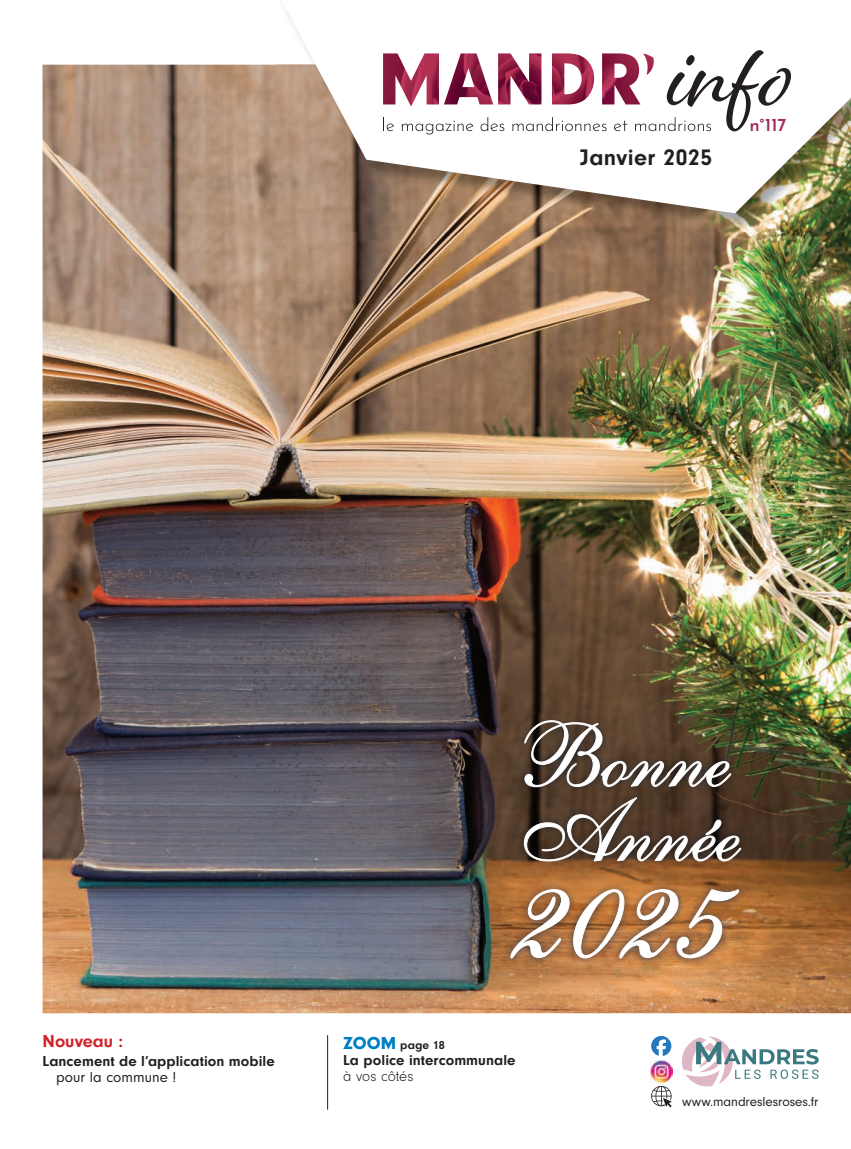
<style>
.page{position:relative;width:851px;height:1149px;background:#fff}
.page>*{position:absolute;margin:0;border:0;box-sizing:border-box;transform-origin:0 0}
.t1{font:139.65px "Shelley Allegro BT";color:#fff}
.t2{font:86.85px/74.4px "Shelley Allegro BT";letter-spacing:-.01em;color:#fff}
.t3{font:700 23.4px "Neuzeit Gro";letter-spacing:.025em;color:#231f20}
.t4{font:600 18.3px "Josefin Sans";color:#a52b61}
.t5{font:700 18px "Neuzeit Gro";color:#d1232a}
.t6{font:700 15px "Neuzeit Gro";letter-spacing:.005em;color:#231f20}
.t7{font:15px "Neuzeit Gro";letter-spacing:.005em;color:#231f20}
.t8{font:300 15px "Neuzeit Gro";letter-spacing:-.005em;color:#231f20}
.t9{font:13.5px "Neuzeit Gro";letter-spacing:-.005em;color:#231f20}
.t10{font:700 12px "Neuzeit Gro";letter-spacing:.015em;color:#231f20}
.s1{font-weight:900;font-size:18px;color:#0080c4}
</style>
<div class="page">
<img style="left:43px;top:65px;width:807px;height:947px">
<hr style="left:327px;top:1034px;width:1px;height:75px;background:#231f20">
<svg style="left:651px;top:1085px;width:20px;height:21px"></svg>
<svg style="left:651px;top:1035px;width:20px;height:20px"></svg>
<img style="left:650px;top:1060px;width:22px;height:21px">
<img style="left:276px;top:64px;width:574px;height:168px">
<svg style="left:281px;top:5px;width:569px;height:208px"></svg>
<svg style="left:288px;top:10px;width:562px;height:202px"></svg>
<img style="left:383px;top:53px;width:252px;height:53px">
<svg style="left:383px;top:117px;width:11px;height:14px"></svg>
<svg style="left:402px;top:121px;width:71px;height:13px"></svg>
<svg style="left:480px;top:117px;width:24px;height:14px"></svg>
<svg style="left:512px;top:117px;width:94px;height:14px"></svg>
<svg style="left:614px;top:121px;width:13px;height:10px"></svg>
<svg style="left:635px;top:50px;width:155px;height:81px"></svg>
<svg style="left:682px;top:1036px;width:136px;height:50px"></svg>
<img style="left:503px;top:714px;width:245px;height:251px">
<svg style="left:524px;top:719px;width:207px;height:68px;background:#5e5042"></svg>
<svg style="left:523px;top:795px;width:218px;height:66px;background:#59483d"></svg>
<svg style="left:510px;top:888px;width:229px;height:70px;background:#a67852"></svg>
<h3 class="t3" style="left:579px;top:144px;width:134px">Janvier 2025</h3>
<p class="t4" style="left:749px;top:109px;width:39px">n°117</p>
<p class="t5" style="left:43px;top:1030px;width:82px">Nouveau :</p>
<p class="t6" style="left:43px;top:1051px;width:234px">Lancement de l’application mobile</p>
<p class="t7" style="left:56px;top:1068px;width:122px">pour la commune !</p>
<h2 class="t2" style="left:511px;top:721px;width:230px">Bonne<br>Année</h2>
<h1 class="t1" style="left:511px;top:824px;width:219px">2025</h1>
<p class="t10" style="left:343px;top:1037px;width:103px"><span class="s1">ZOOM</span> page 18</p>
<p class="t6" style="left:343px;top:1051px;width:174px">La police intercommunale</p>
<p class="t8" style="left:343px;top:1067px;width:72px">à vos côtés</p>
<p class="t9" style="left:682px;top:1093px;width:138px">www.mandreslesroses.fr</p>
</div>
